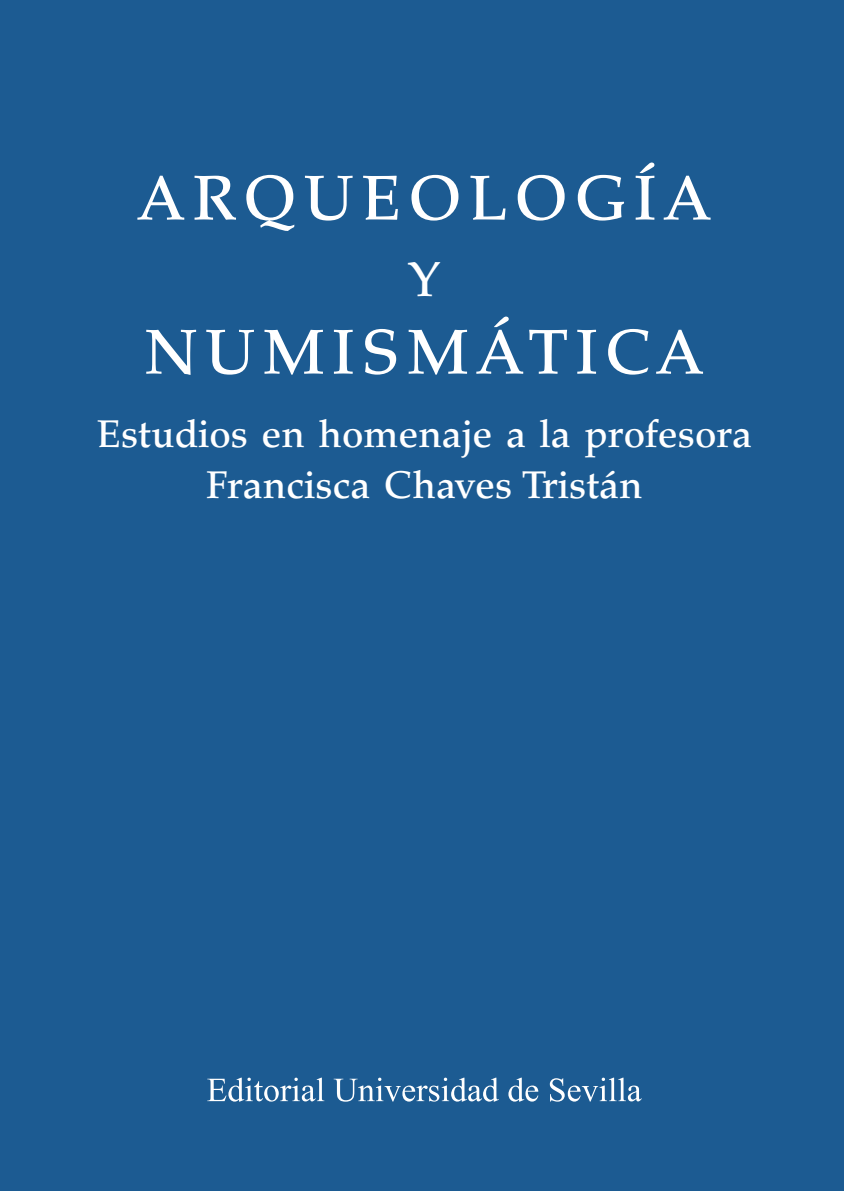
<style>
.page{position:relative;width:844px;height:1191px;background:#fff}
.page>*{position:absolute;margin:0;border:0;box-sizing:border-box;transform-origin:0 0}
.pp_portada{font:500 63px "Palatino LT Std";letter-spacing:.12em;color:#fff}
.pp_portada-2{font:500 49px "Palatino LT Std";color:#fff}
.pp_portada-3{font:500 38.5px/50.8px "Palatino LT Std";color:#fff;text-align:center}
</style>
<div class="page">
<div style="left:0;top:0;width:843px;height:1191px;background:#1c5b92"></div>
<svg style="left:207px;top:1077px;width:434px;height:24px"></svg>
<p class="pp_portada" style="left:137px;top:161px;width:575px">ARQUEOLOGÍA</p>
<p class="pp_portada-2" style="left:408px;top:251px;width:34px">Y</p>
<p class="pp_portada" style="left:145px;top:315px;width:560px">NUMISMÁTICA</p>
<p class="pp_portada-3" style="left:97px;top:409px;width:656px">Estudios en homenaje a la profesora<br>Francisca Chaves Tristán</p>
</div>
